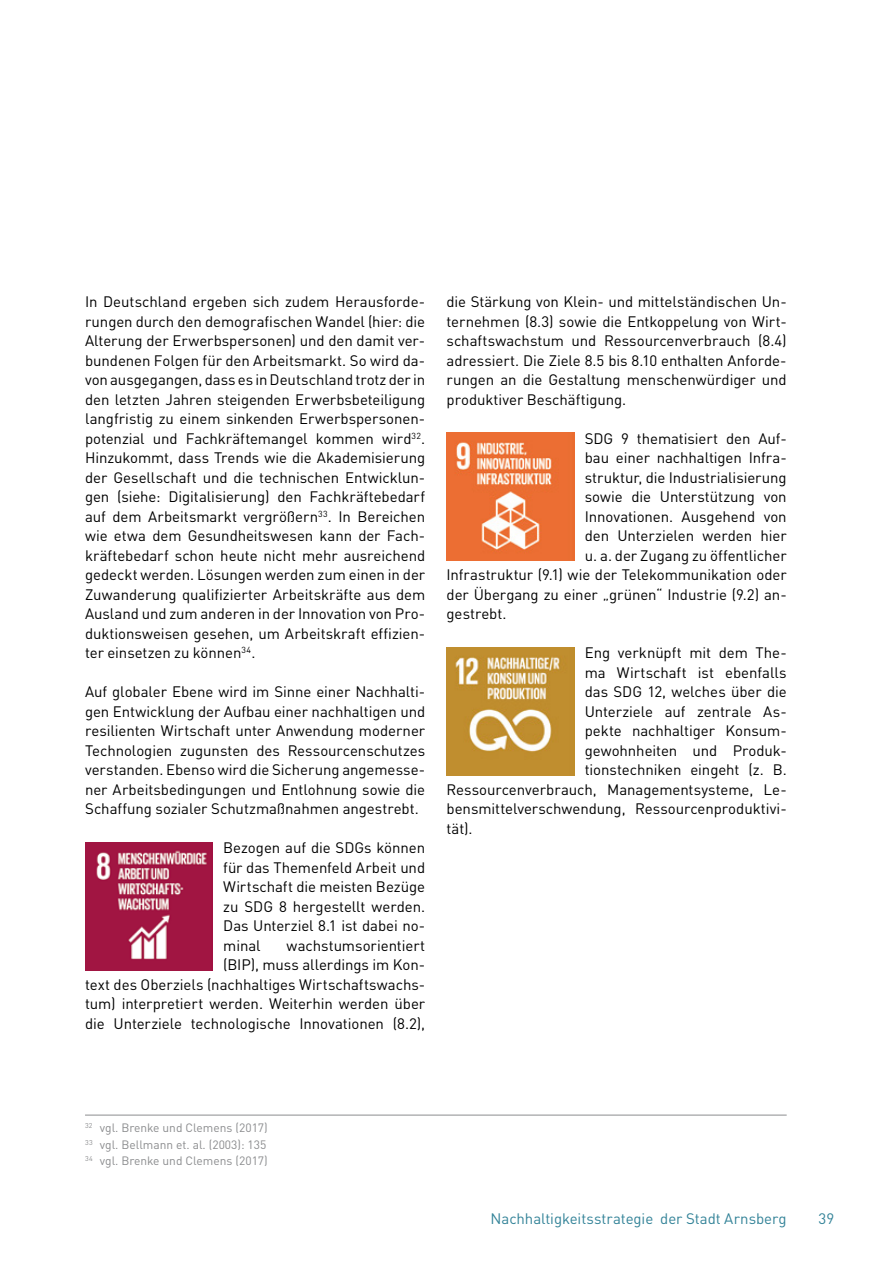
<style>
.page{position:relative;width:893px;height:1263px;background:#fff}
.page>*{position:absolute;margin:0;border:0;box-sizing:border-box;transform-origin:0 0}
.t1{font:15px/19.5px "DIN Pro";letter-spacing:-.005em;color:#000}
.t2{font:15px "DIN Pro";letter-spacing:-.005em;color:#338398}
.t3{font:12px/16.5px "DIN Pro";color:#8b8c8e;text-align:justify}
</style>
<div class="page">
<img style="left:85px;top:842px;width:128px;height:128px">
<img style="left:446px;top:433px;width:128px;height:127px">
<img style="left:446px;top:648px;width:128px;height:127px">
<hr style="left:85px;top:1115px;width:702px;height:1px;background:#8b8c8e">
<p class="t1" style="left:85px;top:291px;width:342px">In Deutschland ergeben sich zudem Herausforde&shy;rungen durch den demografischen Wandel (hier: die Alterung der Erwerbspersonen) und den damit ver&shy;bundenen Folgen für den Arbeitsmarkt. So wird da&shy;von ausgegangen, dass es in Deutschland trotz der in den letzten Jahren steigenden Erwerbsbeteiligung langfristig zu einem sinkenden Erwerbspersonen&shy;potenzial und Fachkräftemangel kommen wird<sup>32</sup>.<br>H inzukommt, dass Trends wie die Akademisierung der Gesellschaft und die technischen Entwicklun&shy;gen (siehe: Digitalisierung) den Fachkräftebedarf auf dem Arbeitsmarkt vergrößern<sup>33</sup>. In Bereichen wie etwa dem Gesundheitswesen kann der Fach&shy;kräftebedarf schon heute nicht mehr ausreichend gedeckt werden. Lösungen werden zum einen in der Zuwanderung qualifizierter Arbeitskräfte aus dem Ausland und zum anderen in der Innovation von Pro&shy;duktionsweisen gesehen, um Arbeitskraft effizien&shy;ter einsetzen zu können<sup>34</sup>.</p>
<p class="t1" style="left:85px;top:681px;width:342px;text-align:justify">Auf globaler Ebene wird im Sinne einer Nachhalti&shy;gen Entwicklung der Aufbau einer nachhaltigen und resilienten Wirtschaft unter Anwendung moderner Technologien zugunsten des Ressourcenschutzes verstanden. Ebenso wird die Sicherung angemesse&shy;ner Arbeitsbedingungen und Entlohnung sowie die Schaffung sozialer Schutzmaßnahmen angestrebt.</p>
<p class="t1" style="left:223px;top:837px;width:204px">Bezogen auf die SDGs können fü r das Themenfeld Arbeit und<br>Wirtschaft die meisten Bezüge zu SDG 8 hergestellt werden.<br>Das Unterziel 8.1 ist dabei no&shy;minal</p>
<p class="t1" style="left:85px;top:934px;width:342px;text-align:right">wachstumsorientiert<br>(BIP), muss allerdings im Kon-<br>text des Oberziels (nachhaltiges Wirtschaftswachs&shy;tum) interpretiert werden. Weiterhin werden ü ber die Unterziele technologische Innovationen (8.2),</p>
<p class="t1" style="left:446px;top:291px;width:342px;text-align:justify">die Stärkung von Klein- und mittelständischen Un&shy;ternehmen (8.3) sowie die Entkoppelung von Wirt&shy;schaftswachstum und Ressourcenverbrauch (8.4) adressiert. Die Ziele 8.5 bis 8.10 enthalten Anforde&shy;rungen an die Gestaltung menschenwürdiger und produktiver Beschäftigung.</p>
<p class="t1" style="left:585px;top:427px;width:203px">SDG 9 thematisiert den Auf-</p>
<p class="t1" style="left:585px;top:447px;width:203px">bau einer nachhaltigen Infra-</p>
<p class="t1" style="left:585px;top:466px;width:203px">struktur, die Industrialisierung</p>
<p class="t1" style="left:585px;top:486px;width:203px">sowie die Unterstützung von</p>
<p class="t1" style="left:585px;top:505px;width:203px">Innovationen. Ausgehend von</p>
<p class="t1" style="left:585px;top:525px;width:203px">den Unterzielen werden hier</p>
<p class="t1" style="left:585px;top:544px;width:203px">u. a. der Zugang zu öffentlicher</p>
<p class="t1" style="left:447px;top:564px;width:342px">Infrastruktur (9.1) wie der Telekommunikation oder</p>
<p class="t1" style="left:447px;top:583px;width:342px">der Übergang zu einer „grünen“ Industrie (9.2) an-</p>
<p class="t1" style="left:447px;top:603px;width:59px">gestrebt.</p>
<p class="t1" style="left:585px;top:642px;width:203px">Eng verknüpft mit dem The-</p>
<p class="t1" style="left:585px;top:661px;width:203px">ma Wirtschaft ist ebenfalls</p>
<p class="t1" style="left:585px;top:681px;width:203px">das SDG 12, welches über die</p>
<p class="t1" style="left:585px;top:700px;width:203px">Unterziele auf zentrale As-</p>
<p class="t1" style="left:585px;top:720px;width:203px">pekte nachhaltiger Konsum-</p>
<p class="t1" style="left:585px;top:739px;width:203px">gewohnheiten und Produk-</p>
<p class="t1" style="left:585px;top:759px;width:201px">tionstechniken eingeht (z. B.</p>
<p class="t1" style="left:447px;top:778px;width:342px">Ressourcenverbrauch, Managementsysteme, Le-</p>
<p class="t1" style="left:447px;top:798px;width:342px">bensmittelverschwendung, Ressourcenproduktivi-</p>
<p class="t1" style="left:447px;top:817px;width:25px">tät).</p>
<p class="t3" style="left:85px;top:1119px;width:184px"><sup>32</sup> vgl. Brenke und Clemens (2017)<br><sup>33</sup> vgl. Bellmann et. al. (2003): 135<br><sup>34</sup> vgl. Brenke und Clemens (2017)</p>
<p class="t2" style="left:491px;top:1207px;width:298px">Nachhaltigkeitsstrategie der Stadt Arnsberg</p>
<p class="t2" style="left:819px;top:1207px;width:17px">39</p>
</div>
